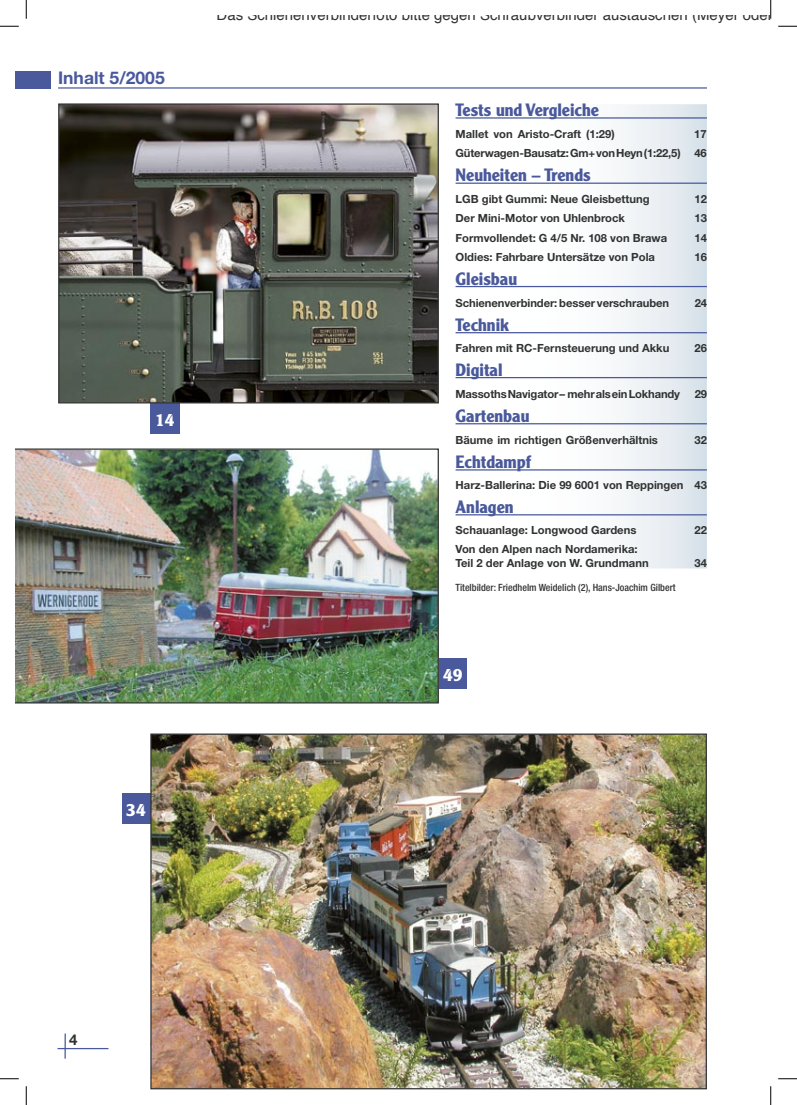
<style>
.page{position:relative;width:797px;height:1105px;background:#fff}
.page>*{position:absolute;margin:0;border:0;box-sizing:border-box;transform-origin:0 0}
.t1{font:700 17.5px "Clearface Gothic LH";color:#49599b}
.t2{font:700 17.5px "Helvetica Neue LT";color:#49599c}
.t3{font:700 17.5px "Clearface Gothic LH";color:#fff}
.t4{font:15px "Helvetica";color:#313232}
.t5{font:700 15px "Helvetica Neue LT";color:#313232}
.t6{font:700 11.25px/19.1px "Helvetica Neue LT";color:#313232;text-align:right}
.t7{font:500 condensed 10px "Helvetica Neue LT";color:#313232}
</style>
<div class="page">
<hr style="left:58px;top:1048px;width:50px;height:1px;background:#49599b">
<hr style="left:64px;top:1033px;width:2px;height:26px;background:#49599b">
<div style="left:16px;top:71px;width:34px;height:17px;background:#49599b"></div>
<hr style="left:58px;top:87px;width:649px;height:2px;background:#49599b">
<div style="left:455px;top:104px;width:252px;height:464px;background:linear-gradient(to right,#fff,#e2e9ef)"></div>
<hr style="left:455px;top:117px;width:252px;height:2px;background:#49599b">
<hr style="left:455px;top:183px;width:252px;height:1px;background:#49599b">
<hr style="left:455px;top:286px;width:252px;height:1px;background:#49599b">
<hr style="left:455px;top:332px;width:252px;height:1px;background:#49599b">
<hr style="left:455px;top:377px;width:252px;height:1px;background:#49599b">
<hr style="left:455px;top:423px;width:252px;height:1px;background:#49599b">
<hr style="left:455px;top:469px;width:252px;height:1px;background:#49599b">
<hr style="left:455px;top:514px;width:252px;height:1px;background:#49599b">
<div style="left:122px;top:793px;width:28px;height:30px;background:#49599b"></div>
<img style="left:152px;top:735px;width:553px;height:352px">
<img style="left:16px;top:448px;width:423px;height:255px">
<div style="left:439px;top:658px;width:28px;height:30px;background:#49599b"></div>
<div style="left:150px;top:403px;width:29px;height:30px;background:#49599b"></div>
<img style="left:60px;top:105px;width:377px;height:296px">
<div style="left:58px;top:103px;width:381px;height:300px;border:1px solid #313232"></div>
<svg style="left:0;top:25px;width:19px;height:2px"></svg>
<svg style="left:778px;top:25px;width:19px;height:2px"></svg>
<svg style="left:0;top:1078px;width:19px;height:1px"></svg>
<svg style="left:778px;top:1078px;width:19px;height:1px"></svg>
<svg style="left:25px;top:0;width:2px;height:19px"></svg>
<svg style="left:25px;top:1086px;width:2px;height:19px"></svg>
<svg style="left:770px;top:0;width:1px;height:19px"></svg>
<svg style="left:770px;top:1086px;width:1px;height:19px"></svg>
<h1 class="t2" style="left:58px;top:67px;width:108px">Inhalt 5/2005</h1>
<h1 class="t3" style="left:155px;top:410px;width:21px">14</h1>
<h2 class="t4" style="left:216px;top:5px;width:583px">Das Schienenverbinderfoto bitte gegen Schraubverbinder austauschen (Meyer oder Ma</h2>
<h1 class="t1" style="left:455px;top:100px;width:145px">Tests und Vergleiche</h1>
<p class="t6" style="left:455px;top:124px;width:161px">Mallet von Aristo-Craft (1:29)</p>
<p class="t6" style="left:455px;top:124px;width:253px">17<br>Güterwagen-Bausatz: Gm+ von Heyn (1:22,5) 46</p>
<h1 class="t1" style="left:455px;top:165px;width:136px">Neuheiten – Trends</h1>
<p class="t6" style="left:455px;top:190px;width:196px">LGB gibt Gummi: Neue Gleisbettung</p>
<p class="t6" style="left:694px;top:190px;width:14px">12</p>
<p class="t6" style="left:455px;top:209px;width:171px">Der Mini-Motor von Uhlenbrock</p>
<p class="t6" style="left:694px;top:209px;width:14px">13</p>
<p class="t6" style="left:455px;top:228px;width:213px">Formvollendet: G 4/5 Nr. 108 von Brawa</p>
<p class="t6" style="left:694px;top:228px;width:14px">14</p>
<p class="t6" style="left:455px;top:247px;width:201px">Oldies: Fahrbare Untersätze von Pola</p>
<p class="t6" style="left:694px;top:247px;width:14px">16</p>
<h1 class="t1" style="left:455px;top:268px;width:63px">Gleisbau</h1>
<p class="t6" style="left:455px;top:293px;width:215px">Schienenverbinder: besser verschrauben</p>
<p class="t6" style="left:694px;top:293px;width:14px">24</p>
<h1 class="t1" style="left:455px;top:314px;width:55px">Technik</h1>
<p class="t6" style="left:455px;top:338px;width:215px">Fahren mit RC-Fernsteuerung und Akku</p>
<p class="t6" style="left:694px;top:338px;width:14px">26</p>
<h1 class="t1" style="left:455px;top:359px;width:48px">Digital</h1>
<p class="t6" style="left:455px;top:384px;width:226px">Massoths Navigator – mehr als ein Lokhandy</p>
<p class="t6" style="left:694px;top:384px;width:14px">29</p>
<h1 class="t1" style="left:455px;top:406px;width:75px">Gartenbau</h1>
<p class="t6" style="left:455px;top:430px;width:204px">Bäume im richtigen Größenverhältnis</p>
<p class="t6" style="left:694px;top:430px;width:14px">32</p>
<h1 class="t1" style="left:455px;top:452px;width:77px">Echtdampf</h1>
<p class="t6" style="left:455px;top:475px;width:253px">Harz-Ballerina: Die 99 6001 von Reppingen 43</p>
<h1 class="t1" style="left:455px;top:497px;width:59px">Anlagen</h1>
<p class="t6" style="left:455px;top:520px;width:182px">Schauanlage: Longwood Gardens</p>
<p class="t6" style="left:694px;top:520px;width:14px">22</p>
<p class="t6" style="left:455px;top:542px;width:195px;line-height:13.8px;text-align:left">Von den Alpen nach Nordamerika:<br>Teil 2 der Anlage von W. Grundmann</p>
<p class="t6" style="left:694px;top:553px;width:14px">34</p>
<p class="t7" style="left:455px;top:582px;width:221px">Titelbilder: Friedhelm Weidelich (2), Hans-Joachim Gilbert</p>
<h1 class="t3" style="left:443px;top:665px;width:21px">49</h1>
<h1 class="t3" style="left:126px;top:800px;width:21px">34</h1>
<h2 class="t5" style="left:69px;top:1031px;width:10px">4</h2>
</div>
